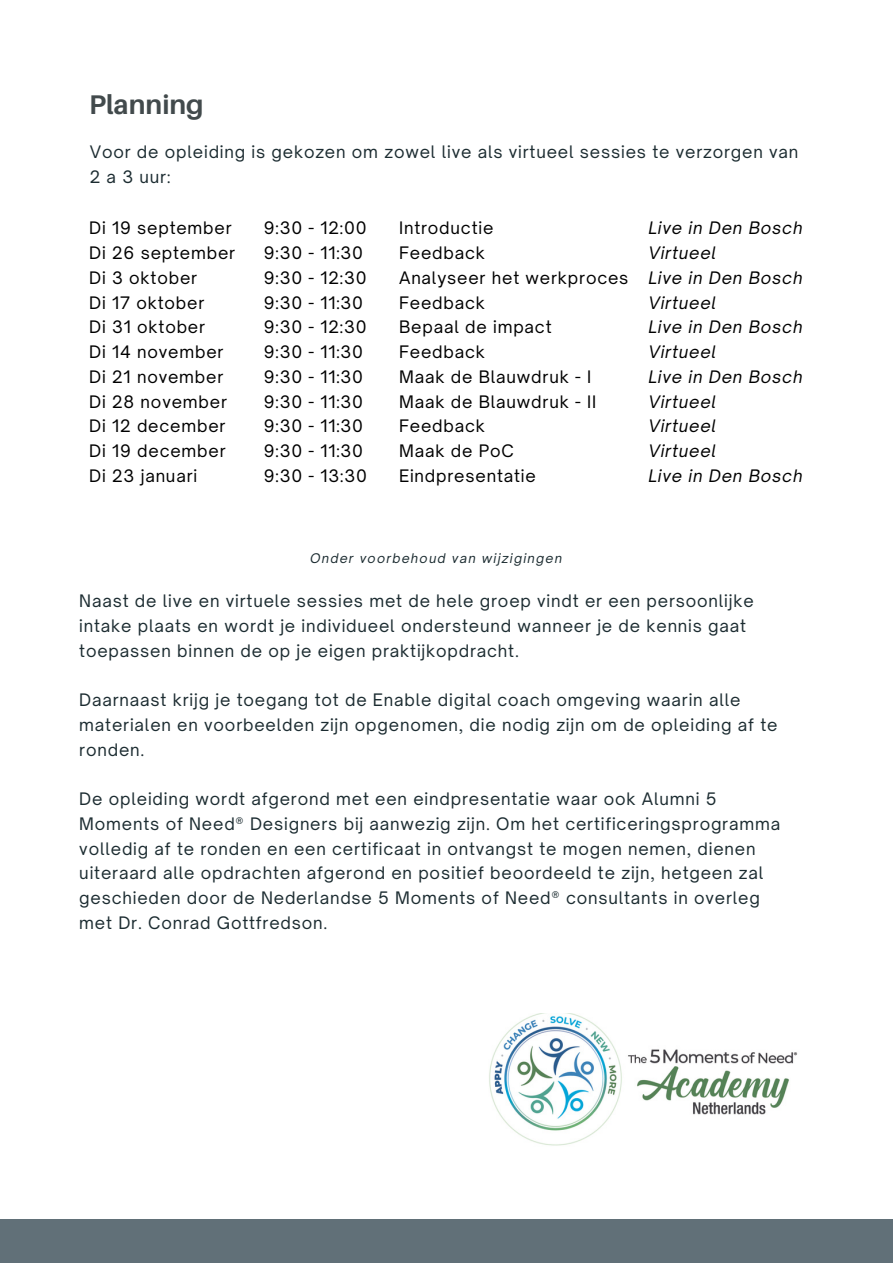
<style>
.page{position:relative;width:893px;height:1264px;background:#fff}
.page>*{position:absolute;margin:0;border:0;box-sizing:border-box;transform-origin:0 0}
.t1{font:700 27px "Aileron";color:#424a4c}
.t2{font:16.5px/24.8px "Open Sauce One";letter-spacing:.05em;color:#1c2c31}
.t3{font:16.5px/24.8px "Open Sauce One";letter-spacing:.05em;color:#000}
.t4{font:italic 16.5px/24.8px "Open Sauce One";letter-spacing:.05em;color:#000}
.t5{font:italic 12.75px "Open Sauce One";letter-spacing:.1em;color:#1c2c31}
</style>
<div class="page">
<div style="left:0;top:1219px;width:892px;height:43px;background:#617078"></div>
<img style="left:489px;top:1013px;width:309px;height:133px">
<h1 class="t1" style="left:89px;top:88px;width:116px">Planning</h1>
<p class="t2" style="left:90px;top:140px;width:710px">Voor de opleiding is gekozen om zowel live als virtueel sessies te verzorgen van<br>2 a 3 uur:</p>
<p class="t3" style="left:89px;top:216px;width:147px">Di 19 september<br>Di 26 september<br>Di 3 oktober<br>Di 17 oktober<br>Di 31 oktober<br>Di 14 november<br>Di 21 november<br>Di 28 november<br>Di 12 december<br>Di 19 december<br>Di 23 januari</p>
<p class="t3" style="left:264px;top:216px;width:104px">9:30 - 12:00<br>9:30 - 11:30<br>9:30 - 12:30<br>9:30 - 11:30<br>9:30 - 12:30<br>9:30 - 11:30<br>9:30 - 11:30<br>9:30 - 11:30<br>9:30 - 11:30<br>9:30 - 11:30<br>9:30 - 13:30</p>
<p class="t3" style="left:399px;top:216px;width:231px">Introductie<br>Feedback<br>Analyseer het werkproces<br>Feedback<br>Bepaal de impact<br>Feedback<br>Maak de Blauwdruk - I<br>Maak de Blauwdruk - II<br>Feedback<br>Maak de PoC<br>Eindpresentatie</p>
<p class="t4" style="left:648px;top:216px;width:156px">Live in Den Bosch<br>Virtueel<br>Live in Den Bosch<br>Virtueel<br>Live in Den Bosch<br>Virtueel<br>Live in Den Bosch<br>Virtueel<br>Virtueel<br>Virtueel<br>Live in Den Bosch</p>
<p class="t5" style="left:310px;top:550px;width:253px">Onder voorbehoud van wijzigingen</p>
<p class="t2" style="left:79px;top:588px;width:676px">Naast de live en virtuele sessies met de hele groep vindt er een persoonlijke intake plaats en wordt je individueel ondersteund wanneer je de kennis gaat toepassen binnen de op je eigen praktijkopdracht.</p>
<p class="t2" style="left:79px;top:687px;width:699px">Daarnaast krijg je toegang tot de Enable digital coach omgeving waarin alle materialen en voorbeelden zijn opgenomen, die nodig zijn om de opleiding af te ronden.</p>
<p class="t2" style="left:79px;top:786px;width:702px">De opleiding wordt afgerond met een eindpresentatie waar ook Alumni 5<br>Moments of Need® Designers bij aanwezig zijn. Om het certificeringsprogramma volledig af te ronden en een certificaat in ontvangst te mogen nemen, dienen uiteraard alle opdrachten afgerond en positief beoordeeld te zijn, hetgeen zal geschieden door de Nederlandse 5 Moments of Need® consultants in overleg met Dr. Conrad Gottfredson.</p>
</div>
